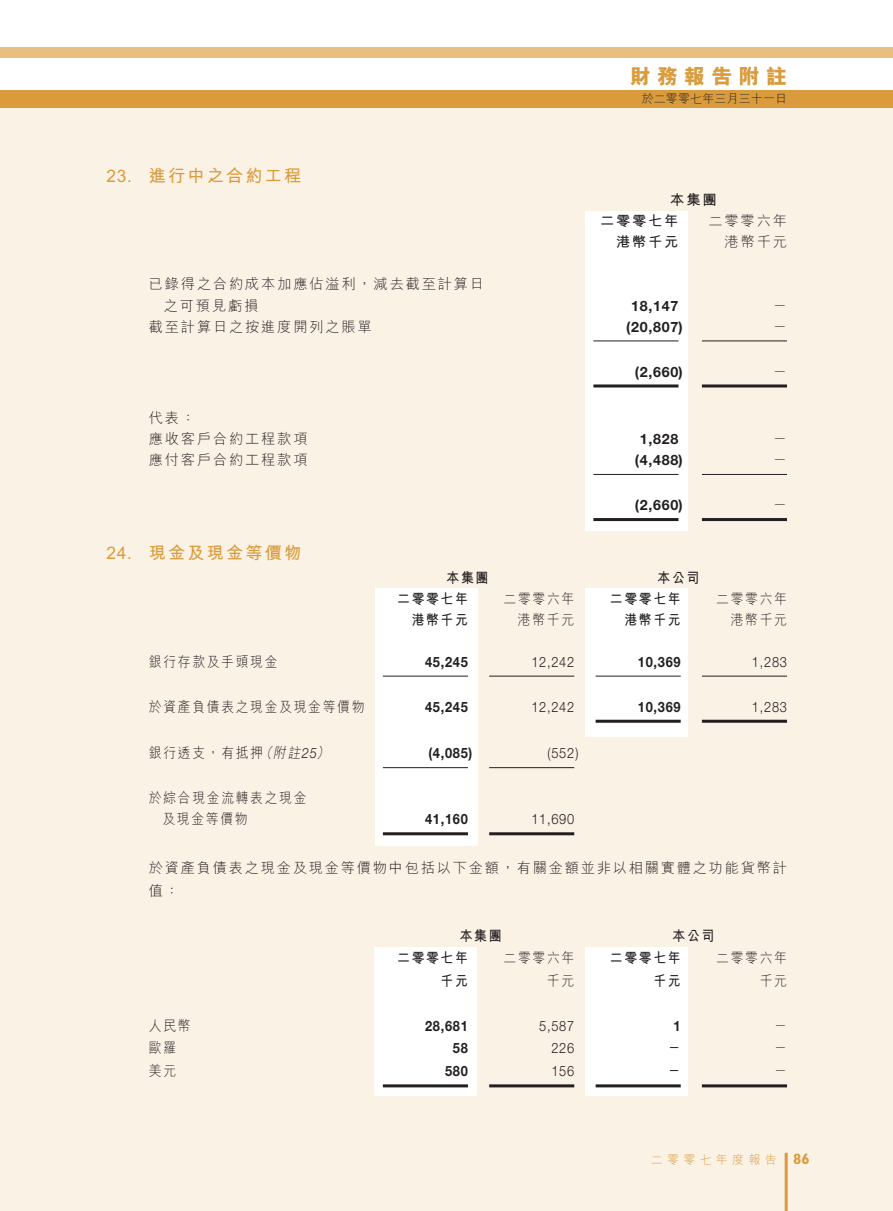
<style>
.page{position:relative;width:893px;height:1211px;background:#fff}
.page>*{position:absolute;margin:0;border:0;box-sizing:border-box;transform-origin:0 0}
.t1{font:800 21px "M Hei";letter-spacing:.295em;color:#d99b3b}
.t2{font:700 17.25px "M Hei";letter-spacing:.12em;color:#d99b3b}
.t3{font:300 14.25px/21px "M Hei";letter-spacing:.125em;color:#231f20}
.t4{font:300 14.25px/21px "M Hei";letter-spacing:.125em;color:#231f20;scale:.9 1}
.t5{font:700 14.25px "Helvetica Neue";letter-spacing:.055em;color:#231f20;scale:.9 1}
.t6{font:700 14.25px "M Hei";letter-spacing:.13em;color:#231f20;scale:.9 1}
.t7{font:300 14.25px "Helvetica Neue";letter-spacing:.055em;color:#231f20;scale:.9 1}
.t8{font:700 14.25px "Helvetica Neue";letter-spacing:.055em;color:#231f20}
.t9{font:700 14.25px/21px "M Hei";letter-spacing:.13em;color:#231f20}
.t10{font:300 12px "M Hei";letter-spacing:.01em;color:#231f20}
.t11{font:300 12px "M Hei";letter-spacing:.355em;color:#d99b3b}
.s1{font-style:italic}
.s2{font-family:"Helvetica Neue";font-style:italic}
.s3{font-family:"Gill Sans";font-weight:700;font-size:15px}
</style>
<div class="page">
<div style="left:0;top:101px;width:892px;height:1109px;background:#fbf2e6"></div>
<div style="left:0;top:90px;width:892px;height:17px;background:#d99b3b"></div>
<div style="left:0;top:48px;width:892px;height:10px;background:#e8be81"></div>
<hr style="left:784px;top:1152px;width:3px;height:58px;background:#d99b3b">
<div style="left:374px;top:946px;width:102px;height:149px;background:#fff"></div>
<div style="left:585px;top:946px;width:103px;height:149px;background:#fff"></div>
<div style="left:375px;top:588px;width:103px;height:257px;background:#fff"></div>
<div style="left:585px;top:588px;width:103px;height:148px;background:#fff"></div>
<div style="left:585px;top:211px;width:103px;height:319px;background:#fff"></div>
<hr style="left:593px;top:340px;width:85px;height:1px;background:#231f20">
<hr style="left:702px;top:340px;width:85px;height:1px;background:#231f20">
<hr style="left:593px;top:384px;width:85px;height:3px;background:#231f20">
<hr style="left:702px;top:384px;width:85px;height:3px;background:#231f20">
<hr style="left:593px;top:474px;width:85px;height:1px;background:#231f20">
<hr style="left:702px;top:474px;width:85px;height:1px;background:#231f20">
<hr style="left:593px;top:518px;width:85px;height:3px;background:#231f20">
<hr style="left:702px;top:518px;width:85px;height:3px;background:#231f20">
<hr style="left:383px;top:675px;width:85px;height:1px;background:#231f20">
<hr style="left:489px;top:675px;width:85px;height:1px;background:#231f20">
<hr style="left:595px;top:675px;width:85px;height:1px;background:#231f20">
<hr style="left:702px;top:675px;width:85px;height:1px;background:#231f20">
<hr style="left:595px;top:719px;width:85px;height:3px;background:#231f20">
<hr style="left:702px;top:719px;width:85px;height:3px;background:#231f20">
<hr style="left:383px;top:767px;width:85px;height:1px;background:#231f20">
<hr style="left:489px;top:767px;width:85px;height:1px;background:#231f20">
<hr style="left:383px;top:832px;width:85px;height:3px;background:#231f20">
<hr style="left:489px;top:832px;width:85px;height:3px;background:#231f20">
<hr style="left:383px;top:1084px;width:85px;height:3px;background:#231f20">
<hr style="left:489px;top:1084px;width:85px;height:3px;background:#231f20">
<hr style="left:595px;top:1084px;width:85px;height:3px;background:#231f20">
<hr style="left:702px;top:1084px;width:85px;height:3px;background:#231f20">
<h1 class="t1" style="left:629px;top:68px;width:159px">財務報告附註</h1>
<p class="t2" style="left:106px;top:169px;width:197px">23. 進行中之合約工程</p>
<p class="t3" style="left:164px;top:275px;width:322px;text-indent:-15px">已錄得之合約成本加應佔溢利，減去截至計算日之可預見虧損</p>
<p class="t10" style="left:641px;top:94px;width:147px">於二零零七年三月三十一日</p>
<p class="t9" style="left:600px;top:191px;width:118px;text-indent:70px">本集團二零零七年</p>
<p class="t3" style="left:708px;top:212px;width:80px">二零零六年</p>
<p class="t9" style="left:616px;top:233px;width:64px">港幣千元</p>
<p class="t3" style="left:724px;top:233px;width:64px">港幣千元</p>
<p class="t8" style="left:631px;top:300px;width:49px">18,147</p>
<p class="t3" style="left:772px;top:296px;width:16px">－</p>
<p class="t3" style="left:149px;top:317px;width:224px">截至計算日之按進度開列之賬單</p>
<p class="t8" style="left:626px;top:321px;width:58px">(20,807)</p>
<p class="t3" style="left:772px;top:317px;width:16px">－</p>
<p class="t8" style="left:634px;top:366px;width:50px">(2,660)</p>
<p class="t3" style="left:772px;top:362px;width:16px">－</p>
<p class="t3" style="left:149px;top:409px;width:160px">代表：<br>應收客戶合約工程款項</p>
<p class="t8" style="left:639px;top:434px;width:40px">1,828</p>
<p class="t3" style="left:772px;top:430px;width:16px">－</p>
<p class="t3" style="left:149px;top:451px;width:160px">應付客戶合約工程款項</p>
<p class="t8" style="left:634px;top:455px;width:50px">(4,488)</p>
<p class="t3" style="left:772px;top:451px;width:16px">－</p>
<p class="t8" style="left:634px;top:500px;width:50px">(2,660)</p>
<p class="t3" style="left:772px;top:496px;width:16px">－</p>
<p class="t2" style="left:106px;top:546px;width:197px">24. 現金及現金等價物</p>
<p class="t6" style="left:446px;top:572px;width:48px">本集團</p>
<p class="t6" style="left:657px;top:572px;width:48px">本公司</p>
<p class="t6" style="left:397px;top:593px;width:80px">二零零七年</p>
<p class="t4" style="left:503px;top:590px;width:80px">二零零六年</p>
<p class="t6" style="left:610px;top:593px;width:80px">二零零七年</p>
<p class="t4" style="left:716px;top:590px;width:80px">二零零六年</p>
<p class="t6" style="left:411px;top:614px;width:64px">港幣千元</p>
<p class="t4" style="left:518px;top:611px;width:64px">港幣千元</p>
<p class="t6" style="left:624px;top:614px;width:64px">港幣千元</p>
<p class="t4" style="left:730px;top:611px;width:64px">港幣千元</p>
<p class="t4" style="left:149px;top:653px;width:144px">銀行存款及手頭現金</p>
<p class="t5" style="left:425px;top:657px;width:49px">45,245</p>
<p class="t7" style="left:531px;top:657px;width:49px">12,242</p>
<p class="t5" style="left:637px;top:657px;width:49px">10,369</p>
<p class="t7" style="left:752px;top:657px;width:40px">1,283</p>
<p class="t4" style="left:149px;top:698px;width:241px">於資產負債表之現金及現金等價物</p>
<p class="t5" style="left:425px;top:702px;width:49px">45,245</p>
<p class="t7" style="left:531px;top:702px;width:49px">12,242</p>
<p class="t5" style="left:637px;top:702px;width:49px">10,369</p>
<p class="t7" style="left:752px;top:702px;width:40px">1,283</p>
<p class="t4" style="left:149px;top:744px;width:204px">銀行透支，有抵押<span class="s1">（附註</span><span class="s2">25</span><span class="s1">）</span></p>
<p class="t5" style="left:428px;top:748px;width:50px">(4,085)</p>
<p class="t7" style="left:547px;top:748px;width:36px">(552)</p>
<p class="t4" style="left:162px;top:789px;width:162px;text-indent:-13px">於綜合現金流轉表之現金及現金等價物</p>
<p class="t5" style="left:425px;top:814px;width:49px">41,160</p>
<p class="t7" style="left:531px;top:814px;width:49px">11,690</p>
<p class="t3" style="left:149px;top:858px;width:639px;line-height:22.5px">於資產負債表之現金及現金等價物中包括以下金額，有關金額並非以相關實體之功能貨幣計值：</p>
<p class="t6" style="left:460px;top:930px;width:48px">本集團</p>
<p class="t6" style="left:672px;top:930px;width:48px">本公司</p>
<p class="t6" style="left:397px;top:952px;width:80px">二零零七年</p>
<p class="t4" style="left:503px;top:949px;width:80px">二零零六年</p>
<p class="t6" style="left:610px;top:952px;width:80px">二零零七年</p>
<p class="t4" style="left:716px;top:949px;width:80px">二零零六年</p>
<p class="t6" style="left:440px;top:975px;width:32px">千元</p>
<p class="t4" style="left:547px;top:972px;width:32px">千元</p>
<p class="t6" style="left:653px;top:975px;width:32px">千元</p>
<p class="t4" style="left:759px;top:972px;width:32px">千元</p>
<p class="t4" style="left:149px;top:1017px;width:48px">人民幣</p>
<p class="t5" style="left:425px;top:1021px;width:49px">28,681</p>
<p class="t7" style="left:539px;top:1021px;width:40px">5,587</p>
<p class="t5" style="left:673px;top:1021px;width:9px">1</p>
<p class="t4" style="left:774px;top:1017px;width:16px">－</p>
<p class="t4" style="left:149px;top:1039px;width:32px">歐羅</p>
<p class="t5" style="left:453px;top:1043px;width:18px">58</p>
<p class="t7" style="left:551px;top:1043px;width:27px">226</p>
<p class="t6" style="left:668px;top:1042px;width:16px">－</p>
<p class="t4" style="left:774px;top:1039px;width:16px">－</p>
<p class="t4" style="left:149px;top:1062px;width:32px">美元</p>
<p class="t5" style="left:445px;top:1066px;width:27px">580</p>
<p class="t7" style="left:551px;top:1066px;width:27px">156</p>
<p class="t6" style="left:668px;top:1065px;width:16px">－</p>
<p class="t4" style="left:774px;top:1062px;width:16px">－</p>
<p class="t11" style="left:651px;top:1154px;width:160px">二零零七年度報告 <span class="s3">86</span></p>
</div>
